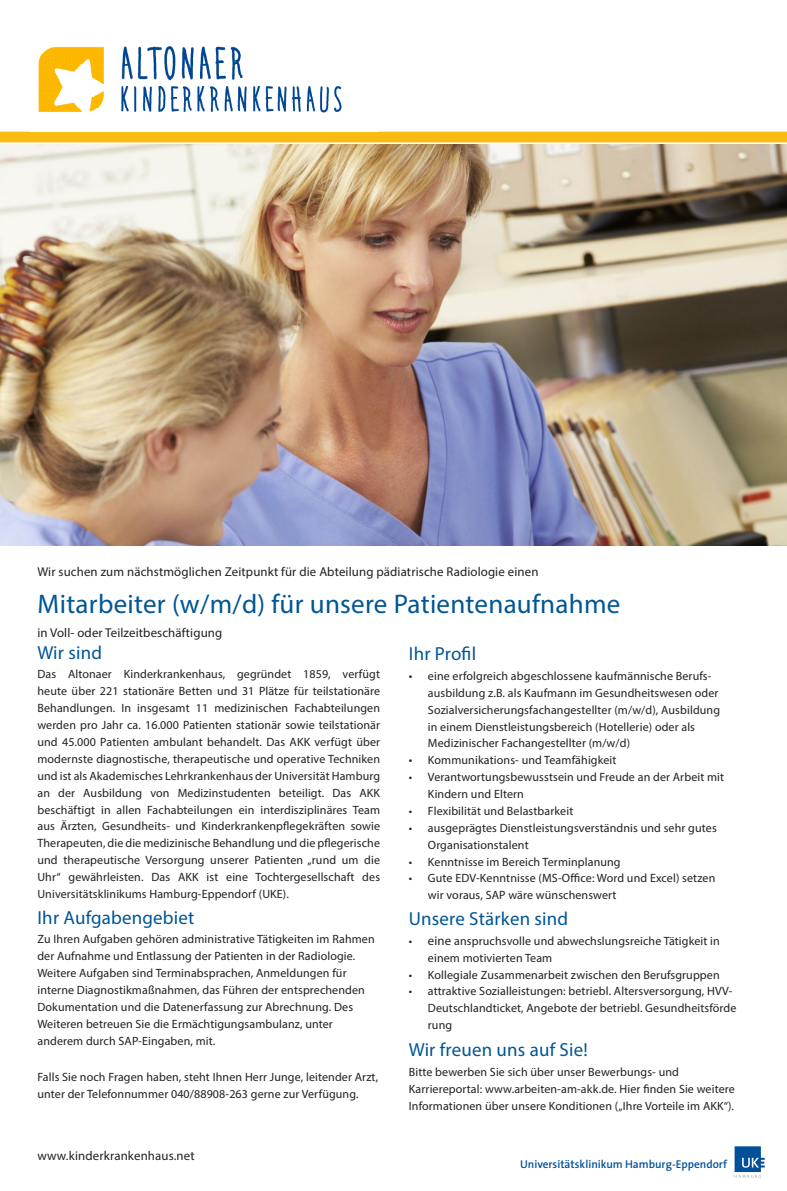
<style>
.page{position:relative;width:787px;height:1191px;background:#fff}
.page>*{position:absolute;margin:0;border:0;box-sizing:border-box;transform-origin:0 0}
.Titel{font:27px "Myriad Pro";letter-spacing:.01em;color:#015695}
.kleiner_Titel{font:18.9px "Myriad Pro";letter-spacing:.01em;color:#015695}
.Lauftext{font:12.9px "Myriad Pro";letter-spacing:.01em;color:#231f20}
.Titel-2{font:12.9px "Myriad Pro";letter-spacing:.01em;color:#231f20}
.kleiner_Titel-2{font:12.9px "Myriad Pro";letter-spacing:.01em;color:#231f20}
.kleiner_Titel-3{font:12px/16.8px "Myriad Pro";letter-spacing:.01em;color:#231f20}
.t1{font:600 11.4px "The Sans Capital";color:#01519a}
.s1{font-size:12.9px}
</style>
<div class="page">
<img style="left:0;top:145px;width:787px;height:400px">
<div style="left:0;top:132px;width:787px;height:10px;background:#fcba13"></div>
<img style="left:38px;top:46px;width:304px;height:67px">
<svg style="left:734px;top:1146px;width:30px;height:31px"></svg>
<p class="Lauftext" style="left:37px;top:564px;width:502px">Wir suchen zum nächstmöglichen Zeitpunkt für die Abteilung pädiatrische Radiologie einen</p>
<p class="Titel" style="left:37px;top:587px;width:584px">Mitarbeiter (w/m/d) für unsere Patientenaufnahme</p>
<p class="Titel-2" style="left:37px;top:624px;width:186px">in Voll- oder Teilzeitbeschäftigung</p>
<p class="kleiner_Titel" style="left:409px;top:642px;width:69px">Ihr Profil</p>
<p class="kleiner_Titel-3" style="left:409px;top:667px;width:304px"><span class="s1">•</span> eine erfolgreich abgeschlossene kaufmännische Berufs-</p>
<p class="kleiner_Titel-3" style="left:428px;top:684px;width:292px">ausbildung z.B. als Kaufmann im Gesundheitswesen oder</p>
<p class="kleiner_Titel-3" style="left:428px;top:701px;width:294px">Sozialversicherungsfachangestellter (m/w/d), Ausbildung</p>
<p class="kleiner_Titel-3" style="left:428px;top:718px;width:269px">in einem Dienstleistungsbereich (Hotellerie) oder als</p>
<p class="kleiner_Titel-3" style="left:428px;top:735px;width:204px">Medizinischer Fachangestellter (m/w/d)</p>
<p class="kleiner_Titel-3" style="left:409px;top:751px;width:209px"><span class="s1">•</span> Kommunikations- und Teamfähigkeit</p>
<p class="kleiner_Titel-3" style="left:428px;top:768px;width:298px;text-indent:-19px">• Verantwortungsbewusstsein und Freude an der Arbeit mit<br>Kindern und Eltern</p>
<p class="kleiner_Titel-3" style="left:409px;top:802px;width:166px">• Flexibilität und Belastbarkeit</p>
<p class="kleiner_Titel-3" style="left:428px;top:819px;width:290px;text-indent:-19px">• ausgeprägtes Dienstleistungsverständnis und sehr gutes<br>Organisationstalent</p>
<p class="kleiner_Titel-3" style="left:409px;top:853px;width:213px">• Kenntnisse im Bereich Terminplanung</p>
<p class="kleiner_Titel-3" style="left:428px;top:870px;width:289px;text-indent:-19px">• Gute EDV-Kenntnisse (MS-Office: Word und Excel) setzen wir voraus, SAP wäre wünschenswert</p>
<p class="kleiner_Titel" style="left:409px;top:907px;width:161px">Unsere Stärken sind</p>
<p class="kleiner_Titel-3" style="left:428px;top:932px;width:293px;text-indent:-19px">• <span class="s1">eine</span> anspruchsvolle und abwechslungsreiche Tätigkeit in einem motivierten Team</p>
<p class="kleiner_Titel-3" style="left:409px;top:966px;width:312px">• Kollegiale Zusammenarbeit zwischen den Berufsgruppen</p>
<p class="kleiner_Titel-3" style="left:428px;top:982px;width:310px;text-indent:-19px">• attraktive Sozialleistungen: betriebl. Altersversorgung, HVV-<br>Deutschlandticket, Angebote der betriebl. Gesundheitsförde rung</p>
<p class="kleiner_Titel" style="left:409px;top:1038px;width:180px">Wir freuen uns auf Sie!</p>
<p class="kleiner_Titel-3" style="left:409px;top:1063px;width:272px">Bitte bewerben Sie sich über unser Bewerbungs- und</p>
<p class="kleiner_Titel-3" style="left:409px;top:1080px;width:327px">Karriereportal: www.arbeiten-am-akk.de. Hier finden Sie weitere</p>
<p class="kleiner_Titel-3" style="left:409px;top:1097px;width:327px">Informationen über unsere Konditionen („Ihre Vorteile im AKK“).</p>
<p class="kleiner_Titel" style="left:37px;top:641px;width:66px">Wir sind</p>
<p class="kleiner_Titel-3" style="left:37px;top:666px;width:344px;text-align:justify">Das Altonaer Kinderkrankenhaus, gegründet 1859, verfügt heute über 221 stationäre Betten und 31 Plätze für teilstationäre Behandlungen. In insgesamt 11 medizinischen Fachabteilungen werden pro Jahr ca. 16.000 Patienten stationär sowie teilstationär und 45.000 Patienten ambulant behandelt. Das AKK verfügt über modernste diagnostische, therapeutische und operative Techniken und ist als Akademisches Lehrkrankenhaus der Universität Hamburg an der Ausbildung von Medizinstudenten beteiligt. Das AKK beschäftigt in allen Fachabteilungen ein interdisziplinäres Team aus Ärzten, Gesundheits- und Kinderkrankenpflegekräften sowie Therapeuten, die die medizinische Behandlung und die pflegerische und therapeutische Versorgung unserer Patienten „rund um die Uhr“ gewährleisten. Das AKK ist eine Tochtergesellschaft des Universitätsklinikums Hamburg-Eppendorf (UKE).</p>
<p class="kleiner_Titel" style="left:37px;top:905px;width:158px">Ihr Aufgabengebiet</p>
<p class="kleiner_Titel-3" style="left:37px;top:930px;width:339px">Zu Ihren Aufgaben gehören administrative Tätigkeiten im Rahmen der Aufnahme und Entlassung der Patienten in der Radiologie.<br>Weitere Aufgaben sind Terminabsprachen, Anmeldungen für interne Diagnostikmaßnahmen, das Führen der entsprechenden Dokumentation und die Datenerfassung zur Abrechnung. Des Weiteren betreuen Sie die Ermächtigungsambulanz, unter anderem durch SAP-Eingaben, mit.</p>
<p class="kleiner_Titel-3" style="left:37px;top:1068px;width:342px">Falls Sie noch Fragen haben, steht Ihnen Herr Junge, leitender Arzt, unter der Telefonnummer 040/88908-263 gerne zur Verfügung.</p>
<p class="kleiner_Titel-2" style="left:37px;top:1147px;width:159px">www.kinderkrankenhaus.net</p>
<p class="t1" style="left:520px;top:1154px;width:208px">Universitätsklinikum Hamburg-Eppendorf</p>
</div>
